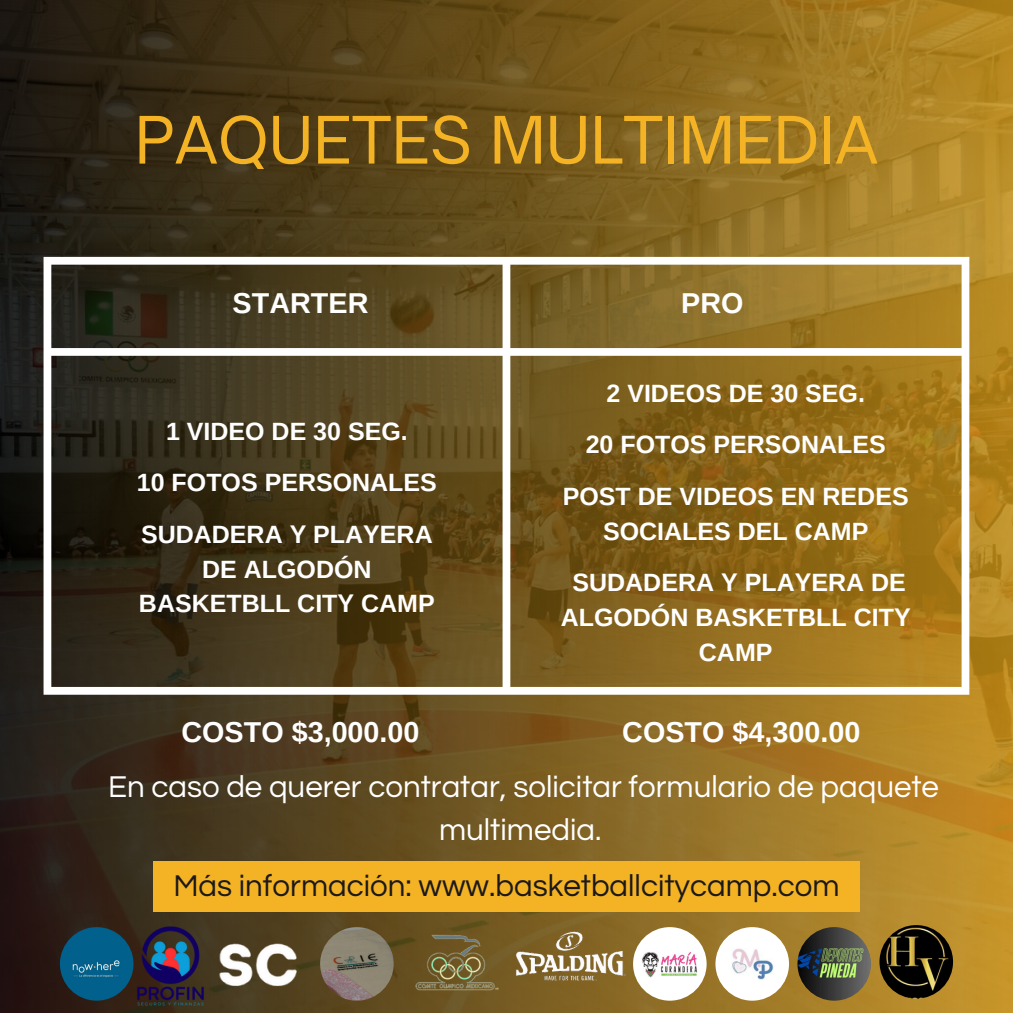
<style>
.page{position:relative;width:1013px;height:1013px;background:#fff}
.page>*{position:absolute;margin:0;border:0;box-sizing:border-box;transform-origin:0 0}
.t1{font:62.5px "Open Sauce One";color:#f4b324}
.t2{font:31.25px/43.1px "Questrial";color:#fff;text-align:center}
.t3{font:31.25px "Questrial";color:#1c191a}
.t4{font:700 28.75px "Arimo";color:#fff}
.t5{font:700 25px/34.8px "Arimo";color:#fff;text-align:center}
</style>
<div class="page">
<img style="left:0;top:0;width:1012px;height:1012px">
<svg style="left:44px;top:257px;width:925px;height:437px;background:#735d2c"></svg>
<div style="left:153px;top:860px;width:706px;height:51px;background:#f4b324"></div>
<img style="left:210px;top:927px;width:98px;height:73px">
<img style="left:523px;top:912px;width:109px;height:99px">
<img style="left:388px;top:911px;width:135px;height:101px">
<img style="left:133px;top:920px;width:77px;height:88px">
<img style="left:633px;top:927px;width:73px;height:73px;border-radius:50%">
<img style="left:715px;top:927px;width:74px;height:73px;border-radius:50%">
<img style="left:797px;top:927px;width:74px;height:73px;border-radius:50%">
<img style="left:60px;top:927px;width:73px;height:73px;border-radius:50%">
<img style="left:879px;top:925px;width:74px;height:73px;border-radius:50%">
<img style="left:320px;top:927px;width:73px;height:73px;border-radius:50%">
<h1 class="t1" style="left:135px;top:101px;width:745px">PAQUETES MULTIMEDIA</h1>
<p class="t4" style="left:233px;top:287px;width:137px">STARTER</p>
<p class="t5" style="left:166px;top:413px;width:243px">1 VIDEO DE 30 SEG.</p>
<p class="t5" style="left:137px;top:465px;width:301px">10 FOTOS PERSONALES</p>
<p class="t5" style="left:139px;top:517px;width:297px">SUDADERA Y PLAYERA<br>DE ALGODÓN<br>BASKETBLL CITY CAMP</p>
<h2 class="t4" style="left:681px;top:287px;width:64px">PRO</h2>
<p class="t5" style="left:606px;top:376px;width:260px">2 VIDEOS DE 30 SEG.</p>
<p class="t5" style="left:585px;top:427px;width:301px">20 FOTOS PERSONALES</p>
<p class="t5" style="left:562px;top:479px;width:347px">POST DE VIDEOS EN REDES<br>SOCIALES DEL CAMP</p>
<p class="t5" style="left:560px;top:565px;width:351px">SUDADERA Y PLAYERA DE<br>ALGODÓN BASKETBLL CITY<br>CAMP</p>
<h2 class="t4" style="left:181px;top:715px;width:240px">COSTO $3,000.00</h2>
<h2 class="t4" style="left:622px;top:715px;width:240px">COSTO $4,300.00</h2>
<h3 class="t2" style="left:108px;top:765px;width:832px">En caso de querer contratar, solicitar formulario de paquete multimedia.</h3>
<h2 class="t3" style="left:173px;top:869px;width:667px">Más información: www.basketballcitycamp.com</h2>
</div>
